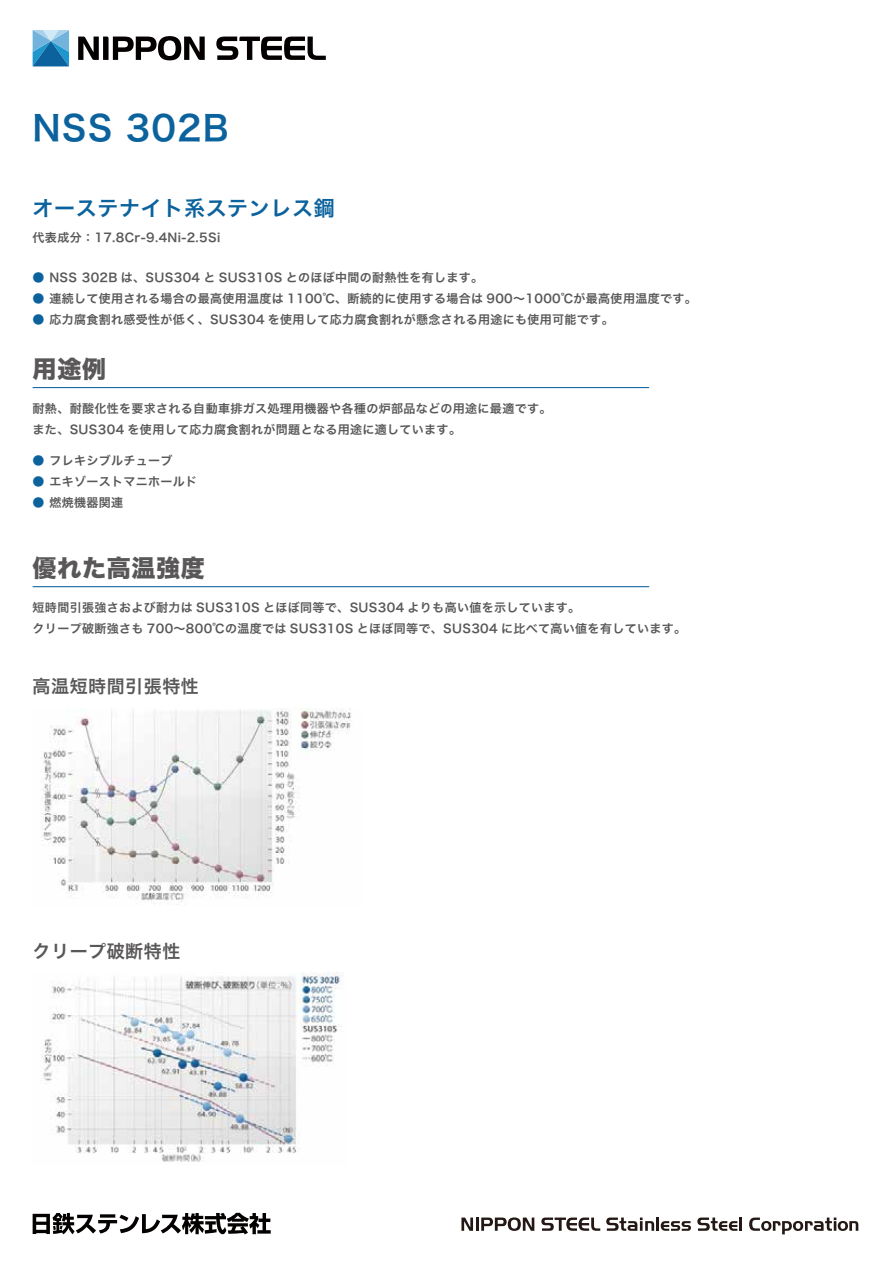
<style>
.page{position:relative;width:893px;height:1263px;background:#fff}
.page>*{position:absolute;margin:0;border:0;box-sizing:border-box;transform-origin:0 0}
.t1{font:34.5px "Hira Kaku Pro W6";letter-spacing:.03em;color:#0b629d}
.t2{font:24px "Hira Kaku Std W8";letter-spacing:.03em;color:#595757}
.t3{font:21px "Hira Kaku Pro W6";letter-spacing:.03em;color:#0b629d}
.t4{font:18px "Hira Kaku Pro W6";letter-spacing:.03em;color:#595757}
.t5{font:12px/21px "Hira Kaku Pro W6";letter-spacing:.03em;color:#595757}
.s1{color:#0b629d}
</style>
<div class="page">
<hr style="left:33px;top:387px;width:616px;height:1px;background:#0b629d">
<hr style="left:33px;top:586px;width:616px;height:1px;background:#0b629d">
<img style="left:41px;top:708px;width:310px;height:197px">
<img style="left:41px;top:972px;width:302px;height:190px">
<svg style="left:33px;top:30px;width:36px;height:36px"></svg>
<svg style="left:78px;top:36px;width:127px;height:24px"></svg>
<svg style="left:216px;top:37px;width:110px;height:23px"></svg>
<svg style="left:33px;top:1213px;width:238px;height:21px"></svg>
<svg style="left:461px;top:1217px;width:12px;height:14px"></svg>
<hr style="left:476px;top:1217px;width:3px;height:14px;background:#231815">
<svg style="left:481px;top:1217px;width:53px;height:14px"></svg>
<svg style="left:541px;top:1217px;width:59px;height:14px"></svg>
<svg style="left:606px;top:1217px;width:48px;height:14px"></svg>
<hr style="left:656px;top:1217px;width:3px;height:14px;background:#231815">
<svg style="left:661px;top:1221px;width:30px;height:10px"></svg>
<svg style="left:697px;top:1217px;width:45px;height:14px"></svg>
<svg style="left:749px;top:1217px;width:109px;height:17px"></svg>
<h1 class="t1" style="left:33px;top:97px;width:198px">NSS 302B</h1>
<h3 class="t3" style="left:33px;top:189px;width:304px">オーステナイト系ステンレス鋼</h3>
<p class="t5" style="left:33px;top:226px;width:189px">代表成分：17.8Cr-9.4Ni-2.5Si</p>
<p class="t5" style="left:33px;top:266px;width:452px"><span class="s1">●</span> NSS 302B は、SUS304 と SUS310S とのほぼ中間の耐熱性を有します。</p>
<p class="t5" style="left:33px;top:287px;width:666px"><span class="s1">●</span> 連続して使用される場合の最高使用温度は 1100℃、断続的に使用する場合は 900～1000℃が最高使用温度です。</p>
<p class="t5" style="left:33px;top:308px;width:583px"><span class="s1">●</span> 応力腐食割れ感受性が低く、SUS304 を使用して応力腐食割れが懸念される用途にも使用可能です。</p>
<h2 class="t2" style="left:33px;top:356px;width:75px">用途例</h2>
<p class="t5" style="left:33px;top:397px;width:520px">耐熱、耐酸化性を要求される自動車排ガス処理用機器や各種の炉部品などの用途に最適です。また、SUS304 を使用して応力腐食割れが問題となる用途に適しています。</p>
<p class="t5" style="left:33px;top:450px;width:141px"><span class="s1">●</span> フレキシブルチューブ</p>
<p class="t5" style="left:33px;top:471px;width:166px"><span class="s1">●</span> エキゾーストマニホールド</p>
<p class="t5" style="left:33px;top:492px;width:92px"><span class="s1">●</span> 燃焼機器関連</p>
<h2 class="t2" style="left:33px;top:555px;width:174px">優れた高温強度</h2>
<p class="t5" style="left:33px;top:596px;width:655px">短時間引張強さおよび耐力は SUS310S とほぼ同等で、SUS304 よりも高い値を示しています。<br>クリープ破断強さも 700～800℃の温度では SUS310S とほぼ同等で、SUS304 に比べて高い値を有しています。</p>
<h3 class="t4" style="left:33px;top:670px;width:168px">高温短時間引張特性</h3>
<h3 class="t4" style="left:33px;top:935px;width:149px">クリープ破断特性</h3>
</div>
